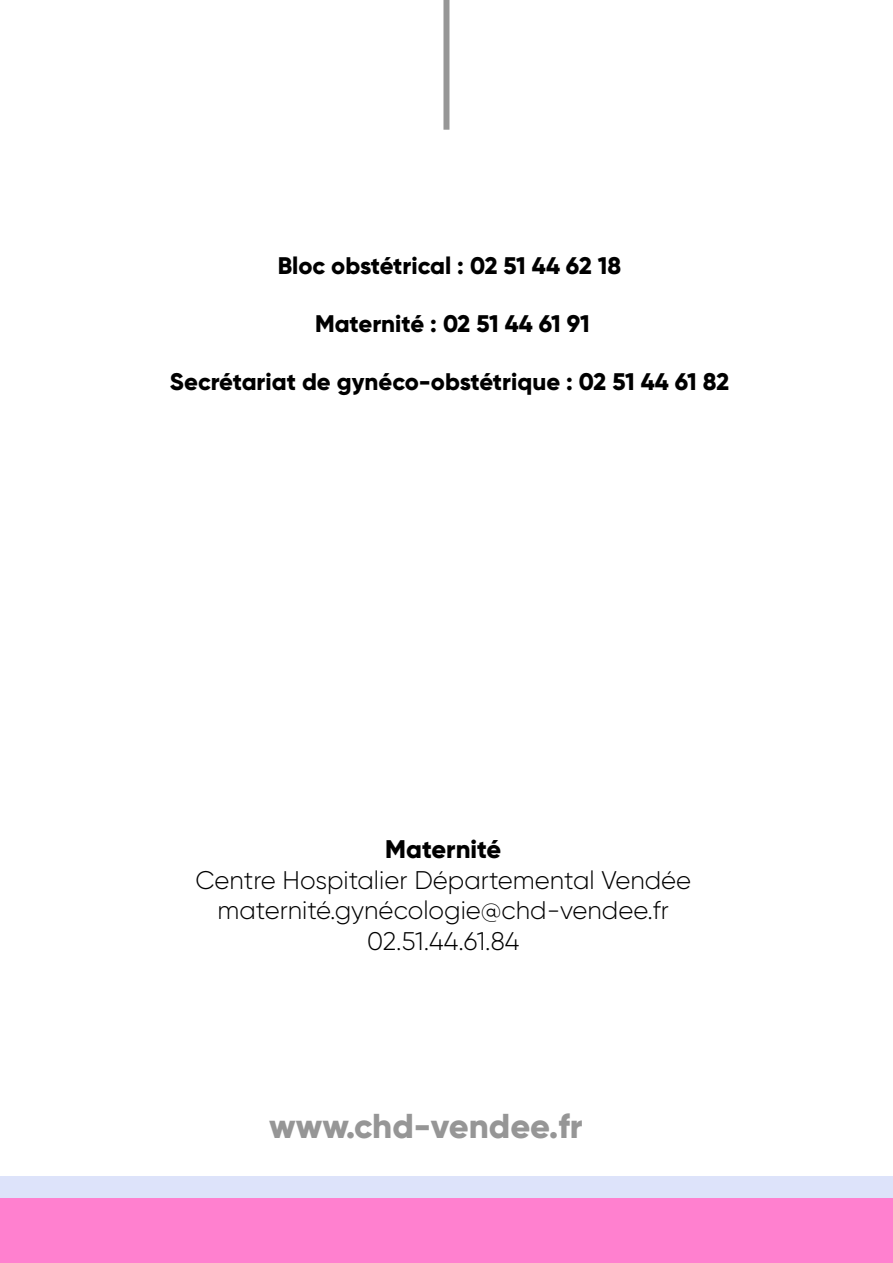
<style>
.page{position:relative;width:893px;height:1263px;background:#fff}
.page>*{position:absolute;margin:0;border:0;box-sizing:border-box;transform-origin:0 0}
.t1{font:800 34.5px "Gilroy";color:#969696}
.t2{font:300 25.5px/30.6px "Gilroy";color:#000;text-align:center}
.t3{font:800 25.5px "Gilroy";color:#000}
.t4{font:800 24px "Gilroy";color:#000}
</style>
<div class="page">
<div style="left:0;top:1176px;width:893px;height:80px;background:#dde3fa"></div>
<div style="left:443px;top:0;width:6px;height:130px;background:#969696"></div>
<div style="left:0;top:1198px;width:893px;height:65px;background:#ff80cf"></div>
<p class="t4" style="left:278px;top:251px;width:345px">Bloc obstétrical : 02 51 44 62 18</p>
<p class="t4" style="left:315px;top:308px;width:276px">Maternité : 02 51 44 61 91</p>
<p class="t4" style="left:170px;top:366px;width:561px">Secrétariat de gynéco-obstétrique : 02 51 44 61 82</p>
<p class="t3" style="left:385px;top:833px;width:118px">Maternité</p>
<p class="t2" style="left:195px;top:864px;width:497px">Centre Hospitalier Départemental Vendée maternité.gynécologie@chd-vendee.fr<br>02.51.44.61.84</p>
<h1 class="t1" style="left:269px;top:1104px;width:315px">www.chd-vendee.fr</h1>
</div>
